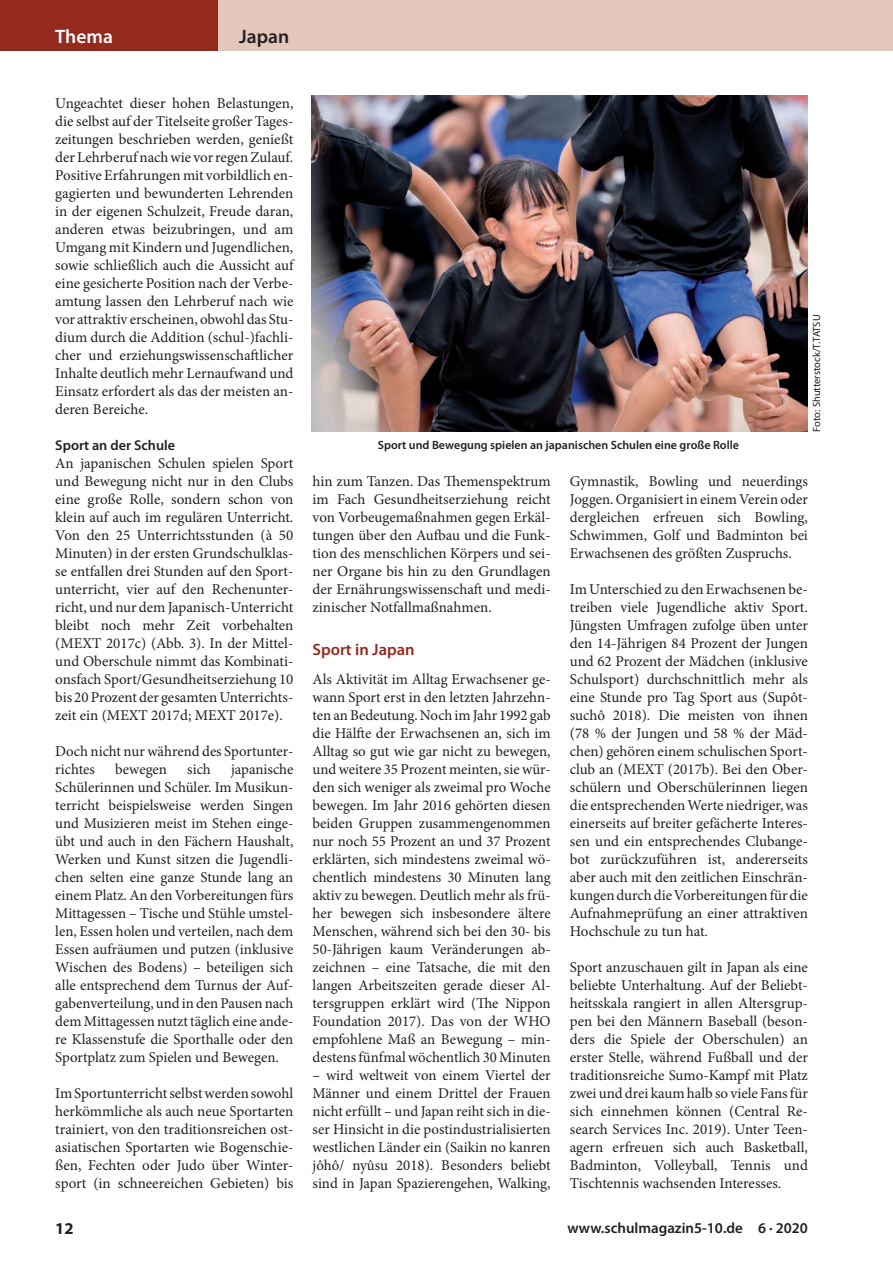
<style>
.page{position:relative;width:893px;height:1263px;background:#fff}
.page>*{position:absolute;margin:0;border:0;box-sizing:border-box;transform-origin:0 0}
.t1{font:600 19.5px "Myriad Pro";color:#fff}
.t2{font:600 19.5px "Myriad Pro";color:#231f20}
.t3{font:600 16.5px "Myriad Pro";color:#942a1e}
.t4{font:700 16.5px "Myriad Pro";color:#231f20}
.t5{font:15px/18px "Minion Pro";color:#231f20;text-align:justify}
.t6{font:600 15px "Myriad Pro";color:#231f20}
.t7{font:600 14.25px "Myriad Pro";color:#231f20}
.t8{font:600 12px "Myriad Pro";color:#231f20}
.t9{font:10.5px "Myriad Pro";color:#231f20}
</style>
<div class="page">
<div style="left:0;top:0;width:893px;height:51px;background:#e2c7ba"></div>
<div style="left:0;top:0;width:218px;height:51px;background:#942a1e"></div>
<img style="left:312px;top:96px;width:495px;height:336px">
<h1 class="t1" style="left:55px;top:26px;width:59px">Thema</h1>
<h1 class="t2" style="left:239px;top:26px;width:52px">Japan</h1>
<p class="t5" style="left:55px;top:94px;width:240px">Ungeachtet dieser hohen Belastungen, die selbst auf der Titelseite großer Tages&shy;zeitungen beschrieben werden, genießt der Lehrberuf nach wie vor regen Zulauf.<br>Positive Erfahrungen mit vorbildlich en&shy;gagierten und bewunderten Lehrenden in der eigenen Schulzeit, Freude daran, anderen etwas beizubringen, und am Umgang mit Kindern und Jugendlichen, sowie schließlich auch die Aussicht auf eine gesicherte Position nach der Verbe&shy;amtung lassen den Lehrberuf nach wie vor attraktiv erscheinen, obwohl das Stu&shy;dium durch die Addition (schul-)fachli&shy;cher und erziehungswissenschaftlicher Inhalte deutlich mehr Lernaufwand und Einsatz erfordert als das der meisten an&shy;deren Bereiche.</p>
<p class="t7" style="left:55px;top:437px;width:121px">Sport an der Schule</p>
<p class="t5" style="left:55px;top:454px;width:240px">An japanischen Schulen spielen Sport und Bewegung nicht nur in den Clubs eine große Rolle, sondern schon von klein auf auch im regulären Unterricht.<br>Von den 25 Unterrichtsstunden (à 50<br>Minuten) in der ersten Grundschulklas&shy;se entfallen drei Stunden auf den Sport&shy;unterricht, vier auf den Rechenunter&shy;richt, und nur dem Japanisch-Unterricht bleibt noch mehr Zeit vorbehalten (MEXT 2017c) (Abb. 3). In der Mittel&shy;und Oberschule nimmt das Kombinati&shy;onsfach Sport/Gesundheitserziehung 10 bis 20 Prozent der gesamten Unterrichts&shy;zeit ein (MEXT 2017d; MEXT 2017e).</p>
<p class="t5" style="left:55px;top:742px;width:240px">Doch nicht nur während des Sportunter&shy;richtes</p>
<p class="t5" style="left:55px;top:760px;width:240px;text-indent:176px">japanische Schülerinnen und Schüler. Im Musikun&shy;terricht beispielsweise werden Singen und Musizieren meist im Stehen einge&shy;übt und auch in den Fächern Haushalt, Werken und Kunst sitzen die Jugendli&shy;chen selten eine ganze Stunde lang an einem Platz. An den Vorbereitungen fürs Mittagessen – Tische und Stühle umstel&shy;len, Essen holen und verteilen, nach dem Essen aufräumen und putzen (inklusive Wischen des Bodens) – beteiligen sich alle entsprechend dem Turnus der Auf&shy;gabenverteilung, und in den Pausen nach dem Mittagessen nutzt täglich eine ande&shy;re Klassenstufe die Sporthalle oder den Sportplatz zum Spielen und Bewegen.</p>
<p class="t5" style="left:55px;top:1084px;width:240px">Im Sportunterricht selbst werden sowohl herkömmliche als auch neue Sportarten trainiert, von den traditionsreichen ost&shy;asiatischen Sportarten wie Bogenschie&shy;ßen, Fechten oder Judo über Winter&shy;sport (in schneereichen Gebieten) bis</p>
<p class="t5" style="left:115px;top:760px;width:53px">bewegen</p>
<p class="t5" style="left:187px;top:760px;width:25px">sich</p>
<p class="t8" style="left:378px;top:438px;width:363px">Sport und Bewegung spielen an japanischen Schulen eine große Rolle</p>
<p class="t9" style="left:811px;top:432px;width:119px;rotate:-90deg">Foto: Shutterstock/T.TATSU</p>
<p class="t5" style="left:313px;top:472px;width:240px">hin zum Tanzen. Das Themenspektrum im Fach Gesundheitserziehung reicht von Vorbeugemaßnahmen gegen Erkäl&shy;tungen über den Aufbau und die Funk&shy;tion des menschlichen Körpers und sei&shy;ner Organe bis hin zu den Grundlagen der Ernährungswissenschaft und medi&shy;zinischer Notfallmaßnahmen.</p>
<p class="t3" style="left:313px;top:640px;width:104px">Sport in Japan</p>
<p class="t5" style="left:313px;top:670px;width:240px">Als Aktivität im Alltag Erwachsener ge&shy;wann Sport erst in den letzten Jahrzehn&shy;ten an Bedeutung. Noch im Jahr 1992 gab die Hälfte der Erwachsenen an, sich im Alltag so gut wie gar nicht zu bewegen, und weitere 35 Prozent meinten, sie wür&shy;den sich weniger als zweimal pro Woche bewegen. Im Jahr 2016 gehörten diesen beiden Gruppen zusammengenommen nur noch 55 Prozent an und 37 Prozent erklärten, sich mindestens zweimal wö&shy;chentlich mindestens 30 Minuten lang aktiv zu bewegen. Deutlich mehr als frü&shy;her bewegen sich insbesondere ältere Menschen, während sich bei den 30- bis 50-Jährigen kaum Veränderungen ab&shy;zeichnen – eine Tatsache, die mit den langen Arbeitszeiten gerade dieser Al&shy;tersgruppen erklärt wird (The Nippon Foundation 2017). Das von der WHO empfohlene Maß an Bewegung – min&shy;destens fünfmal wöchentlich 30 Minuten</p>
<p class="t5" style="left:313px;top:1066px;width:240px">– wird weltweit von einem Viertel der Männer und einem Drittel der Frauen nicht erfüllt – und Japan reiht sich in die&shy;ser Hinsicht in die postindustrialisierten westlichen Länder ein (Saikin no kanren jôhô/ nyûsu 2018). Besonders beliebt sind in Japan Spazierengehen, Walking,</p>
<p class="t5" style="left:570px;top:472px;width:240px">Gymnastik, Bowling und neuerdings Joggen. Organisiert in einem Verein oder dergleichen erfreuen sich Bowling, Schwimmen, Golf und Badminton bei Erwachsenen des größten Zuspruchs.</p>
<p class="t5" style="left:570px;top:580px;width:240px">Im Unterschied zu den Erwachsenen be&shy;treiben viele Jugendliche aktiv Sport.<br>Jüngsten Umfragen zufolge üben unter den 14-Jährigen 84 Prozent der Jungen und 62 Prozent der Mädchen (inklusive Schulsport) durchschnittlich mehr als eine Stunde pro Tag Sport aus (Supôt&shy;suchô 2018). Die meisten von ihnen (78 % der Jungen und 58 % der Mäd&shy;chen) gehören einem schulischen Sport&shy;club an (MEXT (2017b). Bei den Ober&shy;schülern und Oberschülerinnen liegen die entsprechenden Werte niedriger, was einerseits auf breiter gefächerte Interes&shy;sen und ein entsprechendes Clubange&shy;bot zurückzuführen ist, andererseits aber auch mit den zeitlichen Einschrän&shy;kungen durch die Vorbereitungen für die Aufnahmeprüfung an einer attraktiven Hochschule zu tun hat.</p>
<p class="t5" style="left:570px;top:958px;width:240px">Sport anzuschauen gilt in Japan als eine beliebte Unterhaltung. Auf der Beliebt&shy;heitsskala rangiert in allen Altersgrup&shy;pen bei den Männern Baseball (beson&shy;ders die Spiele der Oberschulen) an erster Stelle, während Fußball und der traditionsreiche Sumo-Kampf mit Platz zwei und drei kaum halb so viele Fans für sich einnehmen können (Central Re&shy;search Services Inc. 2019). Unter Teen&shy;agern erfreuen sich auch Basketball, Badminton, Volleyball, Tennis und Tischtennis wachsenden Interesses.</p>
<p class="t4" style="left:55px;top:1219px;width:20px">12</p>
<p class="t6" style="left:567px;top:1219px;width:242px">www.schulmagazin5-10.de 6 · 2020</p>
</div>
